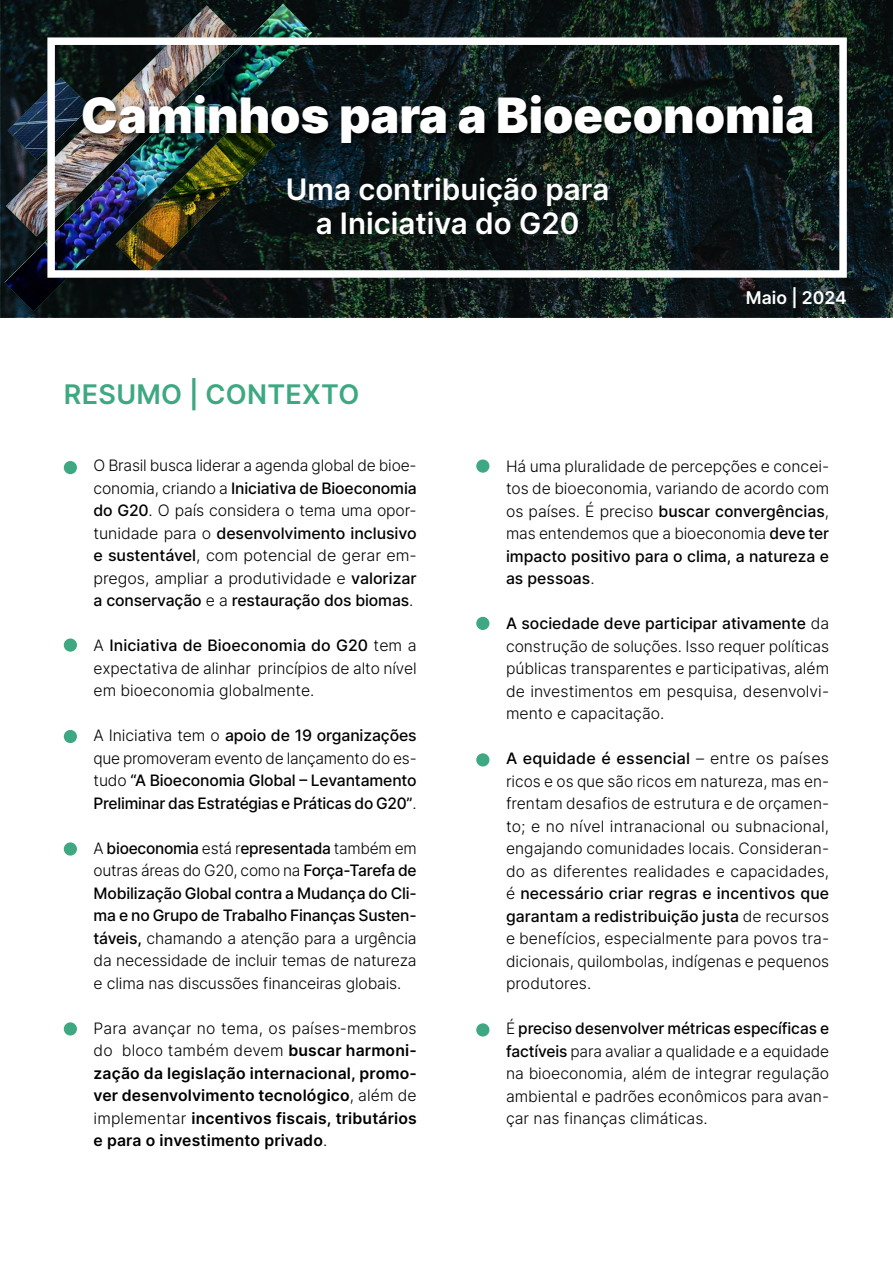
<style>
.page{position:relative;width:893px;height:1263px;background:#fff}
.page>*{position:absolute;margin:0;border:0;box-sizing:border-box;transform-origin:0 0}
.t1{font:900 48.75px "Inter";color:#fff}
.t2{font:600 29.55px/33.9px "Inter";color:#fff;text-align:center}
.t3{font:600 27px "Inter";letter-spacing:.01em;color:#3da881}
.t4{font:600 17.55px "Inter";color:#fff}
.t5{font:300 15.75px/22.5px "Inter";color:#000;text-align:justify}
.t6{font:600 15.75px/22.5px "Inter";letter-spacing:.01em;color:#000;text-align:justify}
.t7{font:500 15.75px/22.5px "Inter";letter-spacing:-.015em;color:#000;text-align:justify}
.s1{font-weight:500}
.s2{font-weight:300}
</style>
<div class="page">
<svg style="left:1px;top:0;width:892px;height:316px;fill:#0b1516"></svg>
<img style="left:4px;top:4px;width:308px;height:307px">
<img style="left:116px;top:154px;width:159px;height:115px">
<div style="left:64px;top:461px;width:13px;height:13px;background:#3da881;border-radius:50%"></div>
<div style="left:64px;top:638px;width:13px;height:14px;background:#3da881;border-radius:50%"></div>
<div style="left:64px;top:730px;width:13px;height:13px;background:#3da881;border-radius:50%"></div>
<div style="left:64px;top:842px;width:13px;height:13px;background:#3da881;border-radius:50%"></div>
<div style="left:64px;top:1022px;width:13px;height:13px;background:#3da881;border-radius:50%"></div>
<div style="left:476px;top:459px;width:13px;height:14px;background:#3da881;border-radius:50%"></div>
<div style="left:476px;top:617px;width:13px;height:13px;background:#3da881;border-radius:50%"></div>
<div style="left:476px;top:753px;width:13px;height:13px;background:#3da881;border-radius:50%"></div>
<div style="left:476px;top:1023px;width:13px;height:13px;background:#3da881;border-radius:50%"></div>
<div style="left:47px;top:37px;width:800px;height:241px;border:8px solid #fff"></div>
<div style="left:78px;top:90px;width:745px;height:64px;background:#000;opacity:.9"></div>
<h1 class="t1" style="left:81px;top:80px;width:735px">Caminhos para a Bioeconomia</h1>
<h2 class="t2" style="left:286px;top:172px;width:325px">Uma contribuição para a Iniciativa do G20</h2>
<h3 class="t3" style="left:64px;top:374px;width:297px">RESUMO | CONTEXTO</h3>
<p class="t4" style="left:746px;top:285px;width:102px">Maio | 2024</p>
<p class="t5" style="left:94px;top:454px;width:325px">O Brasil busca liderar a agenda global de bioe&shy;conomia, criando a <span class="s1">Iniciativa de Bioeconomia do G20</span>. O país considera o tema uma opor&shy;tunidade para o <span class="s1">desenvolvimento inclusivo e sustentável</span>, com potencial de gerar em&shy;pregos, ampliar a produtividade e <span class="s1">valorizar a conservação</span> e a <span class="s1">restauração dos biomas</span>.</p>
<p class="t5" style="left:94px;top:634px;width:325px">A <span class="s1">Iniciativa de Bioeconomia do G20</span> tem a expectativa de alinhar princípios de alto nível em bioeconomia globalmente.</p>
<p class="t7" style="left:94px;top:724px;width:325px"><span class="s2">A Iniciativa tem o</span> apoio de 19 organizações <span class="s2">que promoveram evento de lançamento do es&shy;tudo</span> “A Bioeconomia Global – Levantamento Preliminar das Estratégias e Práticas do G20”<span class="s2">.</span></p>
<p class="t5" style="left:94px;top:836px;width:325px">A <span class="s1">bioeconomia</span> está r<span class="s1">epresentada</span> também em outras áreas do G20, como na <span class="s1">Força-Tarefa de Mobilização Global contra a Mudança do Cli&shy;ma e no Grupo de Trabalho Finanças Susten&shy;táveis,</span> chamando a atenção para a urgência da necessidade de incluir temas de natureza e clima nas discussões financeiras globais.</p>
<p class="t6" style="left:94px;top:1016px;width:325px"><span class="s2">Para avançar no tema, os países-membros do bloco também devem</span> buscar harmoni&shy;zação da legislação internacional, promo&shy;ver desenvolvimento tecnológico<span class="s2">, além de implementar</span> incentivos fiscais, tributários e para o investimento privado<span class="s2">.</span></p>
<p class="t5" style="left:506px;top:454px;width:325px">Há uma pluralidade de percepções e concei&shy;tos de bioeconomia, variando de acordo com os países. É preciso <span class="s1">buscar convergências</span>, mas entendemos que a bioeconomia <span class="s1">deve ter impacto positivo para o clima, a natureza e as pessoas</span>.</p>
<p class="t5" style="left:506px;top:612px;width:325px"><span class="s1">A sociedade deve participar ativamente</span> da construção de soluções. Isso requer políticas públicas transparentes e participativas, além de investimentos em pesquisa, desenvolvi&shy;mento e capacitação.</p>
<p class="t5" style="left:506px;top:747px;width:325px"><span class="s1">A equidade é essencial</span> – entre os países ricos e os que são ricos em natureza, mas en&shy;frentam desafios de estrutura e de orçamen&shy;to; e no nível intranacional ou subnacional, engajando comunidades locais. Consideran&shy;do as diferentes realidades e capacidades, é <span class="s1">necessário criar regras e incentivos que garantam a redistribuição justa</span> de recursos e benefícios, especialmente para povos tra&shy;dicionais, quilombolas, indígenas e pequenos produtores.</p>
<p class="t5" style="left:506px;top:1017px;width:325px">É <span class="s1">preciso desenvolver métricas específicas e factíveis</span> para avaliar a qualidade e a equidade na bioeconomia, além de integrar regulação ambiental e padrões econômicos para avan&shy;çar nas finanças climáticas.</p>
</div>
